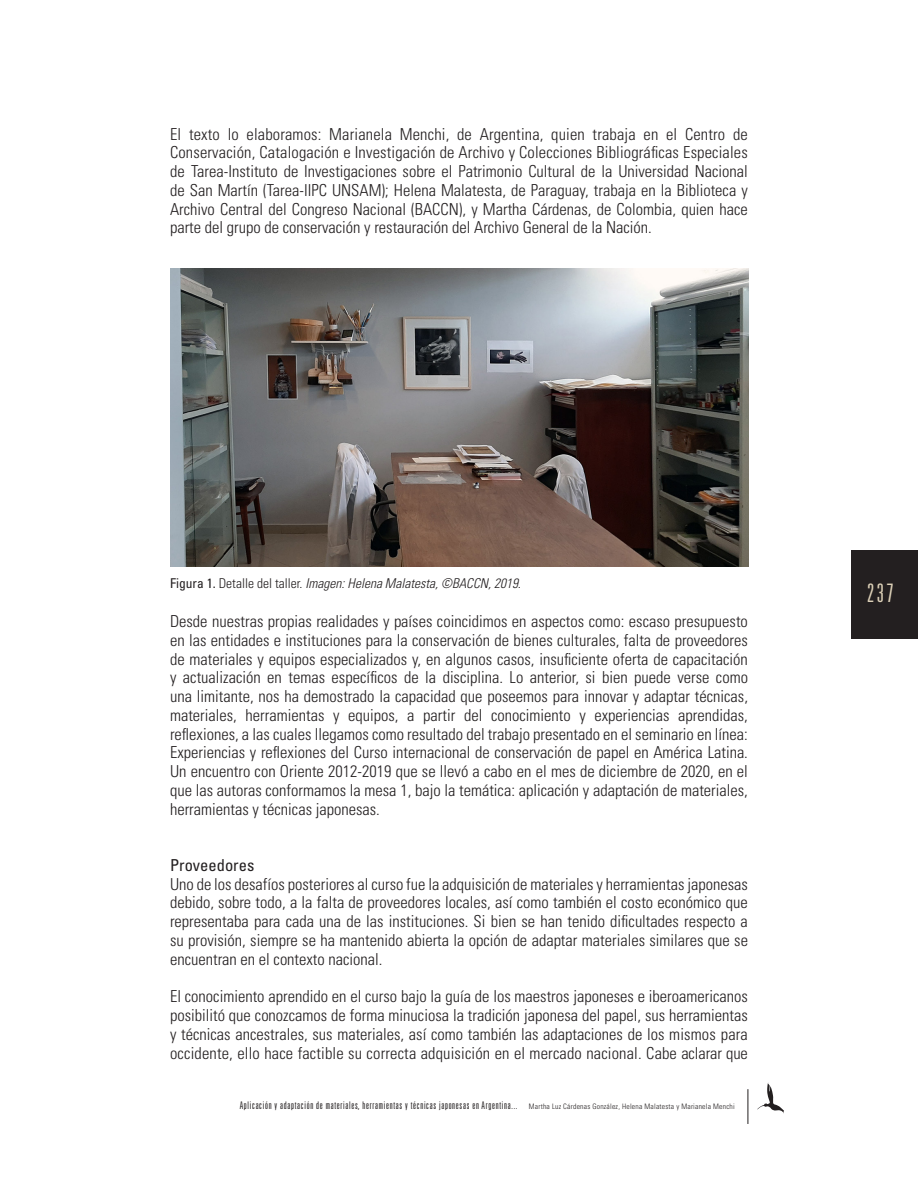
<style>
.page{position:relative;width:918px;height:1188px;background:#fff}
.page>*{position:absolute;margin:0;border:0;box-sizing:border-box;transform-origin:0 0}
.t1{font:300 ultra-condensed 25.5px "Univers LT Std";color:#dcd0b7}
.t2{font:300 condensed 16.5px/18.8px "Univers LT Std";color:#231f20;text-align:justify}
.t3{font:condensed 16.5px "Univers LT Std";color:#231f20}
.t4{font:italic 300 condensed 13.5px "Univers LT Std";color:#231f20}
.t5{font:300 ultra-condensed 10.5px "Univers LT Std";letter-spacing:.07em;color:#231f20}
.s1{font-weight:400;font-style:normal}
.s2{font-style:normal}
.s3{font-stretch:condensed;font-size:7.5px}
</style>
<div class="page">
<hr style="left:748px;top:1089px;width:1px;height:35px;background:#231f20">
<div style="left:851px;top:550px;width:67px;height:88px;background:#231f20"></div>
<svg style="left:757px;top:1082px;width:27px;height:32px"></svg>
<img style="left:170px;top:269px;width:578px;height:298px">
<p class="t2" style="left:170px;top:124px;width:579px">El texto lo elaboramos: Marianela Menchi, de Argentina, quien trabaja en el Centro de Conservación, Catalogación e Investigación de Archivo y Colecciones Bibliográficas Especiales de Tarea-Instituto de Investigaciones sobre el Patrimonio Cultural de la Universidad Nacional de San Martín (Tarea-IIPC UNSAM); Helena Malatesta, de Paraguay, trabaja en la Biblioteca y Archivo Central del Congreso Nacional (BACCN), y Martha Cárdenas, de Colombia, quien hace parte del grupo de conservación y restauración del Archivo General de la Nación.</p>
<p class="t4" style="left:170px;top:575px;width:352px"><span class="s1">Figura 1.</span> <span class="s2">Detalle del taller.</span> Imagen: Helena Malatesta, ©BACCN, 2019.</p>
<p class="t2" style="left:170px;top:612px;width:579px">Desde nuestras propias realidades y países coincidimos en aspectos como: escaso presupuesto en las entidades e instituciones para la conservación de bienes culturales, falta de proveedores de materiales y equipos especializados y, en algunos casos, insuficiente oferta de capacitación y actualización en temas específicos de la disciplina. Lo anterior, si bien puede verse como una limitante, nos ha demostrado la capacidad que poseemos para innovar y adaptar técnicas, materiales, herramientas y equipos, a partir del conocimiento y experiencias aprendidas, reflexiones, a las cuales llegamos como resultado del trabajo presentado en el seminario en línea:<br>Experiencias y reflexiones del Curso internacional de conservación de papel en América Latina.<br>Un encuentro con Oriente 2012-2019 que se llevó a cabo en el mes de diciembre de 2020, en el que las autoras conformamos la mesa 1, bajo la temática: aplicación y adaptación de materiales, herramientas y técnicas japonesas.</p>
<p class="t3" style="left:170px;top:854px;width:86px">Proveedores</p>
<p class="t2" style="left:170px;top:874px;width:579px">Uno de los desafíos posteriores al curso fue la adquisición de materiales y herramientas japonesas debido, sobre todo, a la falta de proveedores locales, así como también el costo económico que representaba para cada una de las instituciones. Si bien se han tenido dificultades respecto a su provisión, siempre se ha mantenido abierta la opción de adaptar materiales similares que se encuentran en el contexto nacional.</p>
<p class="t2" style="left:170px;top:987px;width:579px">El conocimiento aprendido en el curso bajo la guía de los maestros japoneses e iberoamericanos posibilitó que conozcamos de forma minuciosa la tradición japonesa del papel, sus herramientas y técnicas ancestrales, sus materiales, así como también las adaptaciones de los mismos para occidente, ello hace factible su correcta adquisición en el mercado nacional. Cabe aclarar que</p>
<p class="t5" style="left:240px;top:1100px;width:496px">Aplicación y adaptación de materiales, herramientas y técnicas japonesas en Argentina... <span class="s3">Martha Luz Cárdenas González, Helena Malatesta y Marianela Menchi</span></p>
<h1 class="t1" style="left:867px;top:579px;width:28px">237</h1>
</div>
